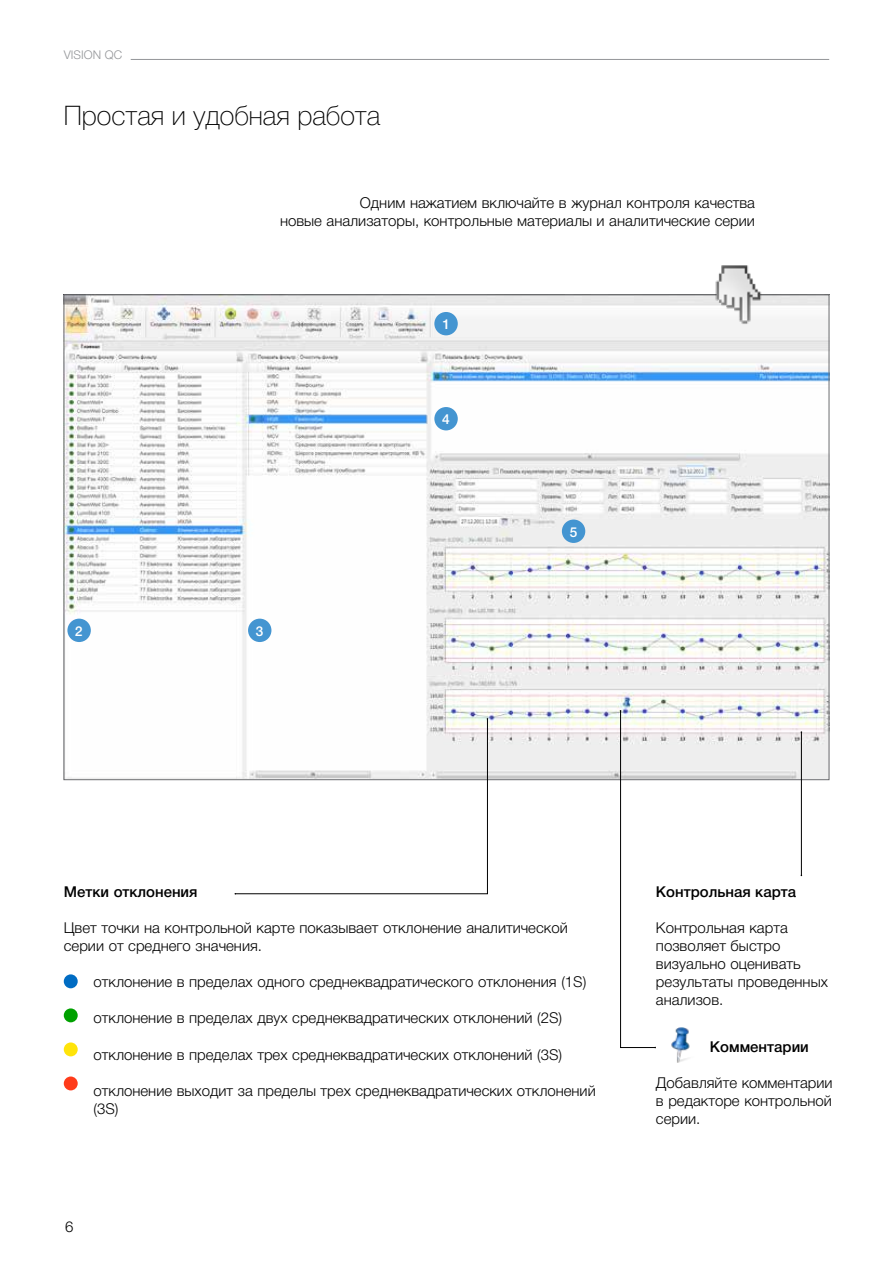
<style>
.page{position:relative;width:893px;height:1263px;background:#fff}
.page>*{position:absolute;margin:0;border:0;box-sizing:border-box;transform-origin:0 0}
.t1{font:100 27px "Helvetica Neue LTCYR";color:#000}
.t2{font:300 15px/18px "Helvetica Neue LTCYR";color:#000}
.t3{font:500 15px "Helvetica Neue LTCYR";color:#000}
.t4{font:500 13.8px "Helvetica Neue LTCYR";color:#fff}
.t5{font:300 12px "Helvetica Neue LTCYR";color:#939598}
</style>
<div class="page">
<img style="left:66px;top:297px;width:761px;height:481px">
<div style="left:434px;top:312px;width:24px;height:23px;background:#4495d1;border-radius:50%"></div>
<div style="left:67px;top:619px;width:24px;height:23px;background:#4495d1;border-radius:50%"></div>
<div style="left:248px;top:619px;width:23px;height:23px;background:#4495d1;border-radius:50%"></div>
<div style="left:434px;top:407px;width:24px;height:23px;background:#4495d1;border-radius:50%"></div>
<div style="left:562px;top:519px;width:23px;height:24px;background:#4495d1;border-radius:50%"></div>
<img style="left:671px;top:1027px;width:19px;height:36px">
<img style="left:707px;top:265px;width:63px;height:61px">
<div style="left:64px;top:1042px;width:14px;height:14px;background:#ffe40a;border-radius:50%"></div>
<div style="left:64px;top:974px;width:14px;height:14px;background:#006cc3;border-radius:50%"></div>
<div style="left:64px;top:1076px;width:14px;height:14px;background:#ff3b1a;border-radius:50%"></div>
<div style="left:64px;top:1008px;width:14px;height:14px;background:#00a100;border-radius:50%"></div>
<svg style="left:235px;top:718px;width:253px;height:176px"></svg>
<svg style="left:620px;top:710px;width:36px;height:338px"></svg>
<hr style="left:801px;top:732px;width:1px;height:143px;background:#000">
<hr style="left:131px;top:59px;width:698px;height:1px;background:#939598">
<p class="t5" style="left:64px;top:48px;width:60px">VISION QC</p>
<h1 class="t1" style="left:64px;top:101px;width:318px">Простая и удобная работа</h1>
<p class="t2" style="left:280px;top:194px;width:476px;text-align:right">Одним нажатием включайте в журнал контроля качества<br>новые анализаторы, контрольные материалы и аналитические серии</p>
<p class="t4" style="left:442px;top:317px;width:9px">1</p>
<p class="t4" style="left:75px;top:623px;width:9px">2</p>
<p class="t4" style="left:256px;top:623px;width:9px">3</p>
<p class="t4" style="left:442px;top:412px;width:9px">4</p>
<p class="t4" style="left:570px;top:524px;width:9px">5</p>
<p class="t3" style="left:64px;top:883px;width:135px">Метки отклонения</p>
<p class="t2" style="left:64px;top:919px;width:505px">Цвет точки на контрольной карте показывает отклонение аналитической серии от среднего значения.</p>
<p class="t2" style="left:94px;top:973px;width:494px">отклонение в пределах одного среднеквадратического отклонения (1S)</p>
<p class="t2" style="left:94px;top:1009px;width:470px">отклонение в пределах двух среднеквадратических отклонений (2S)</p>
<p class="t2" style="left:94px;top:1045px;width:470px">отклонение в пределах трех среднеквадратических отклонений (3S)</p>
<p class="t2" style="left:94px;top:1081px;width:504px">отклонение выходит за пределы трех среднеквадратических отклонений (3S)</p>
<p class="t2" style="left:65px;top:1217px;width:10px">6</p>
<p class="t3" style="left:656px;top:883px;width:142px">Контрольная карта</p>
<p class="t2" style="left:656px;top:919px;width:173px">Контрольная карта позволяет быстро визуально оценивать результаты проведенных анализов.</p>
<p class="t3" style="left:710px;top:1038px;width:100px">Комментарии</p>
<p class="t2" style="left:656px;top:1074px;width:178px;text-align:justify">Добавляйте комментарии в редакторе контрольной серии.</p>
</div>
